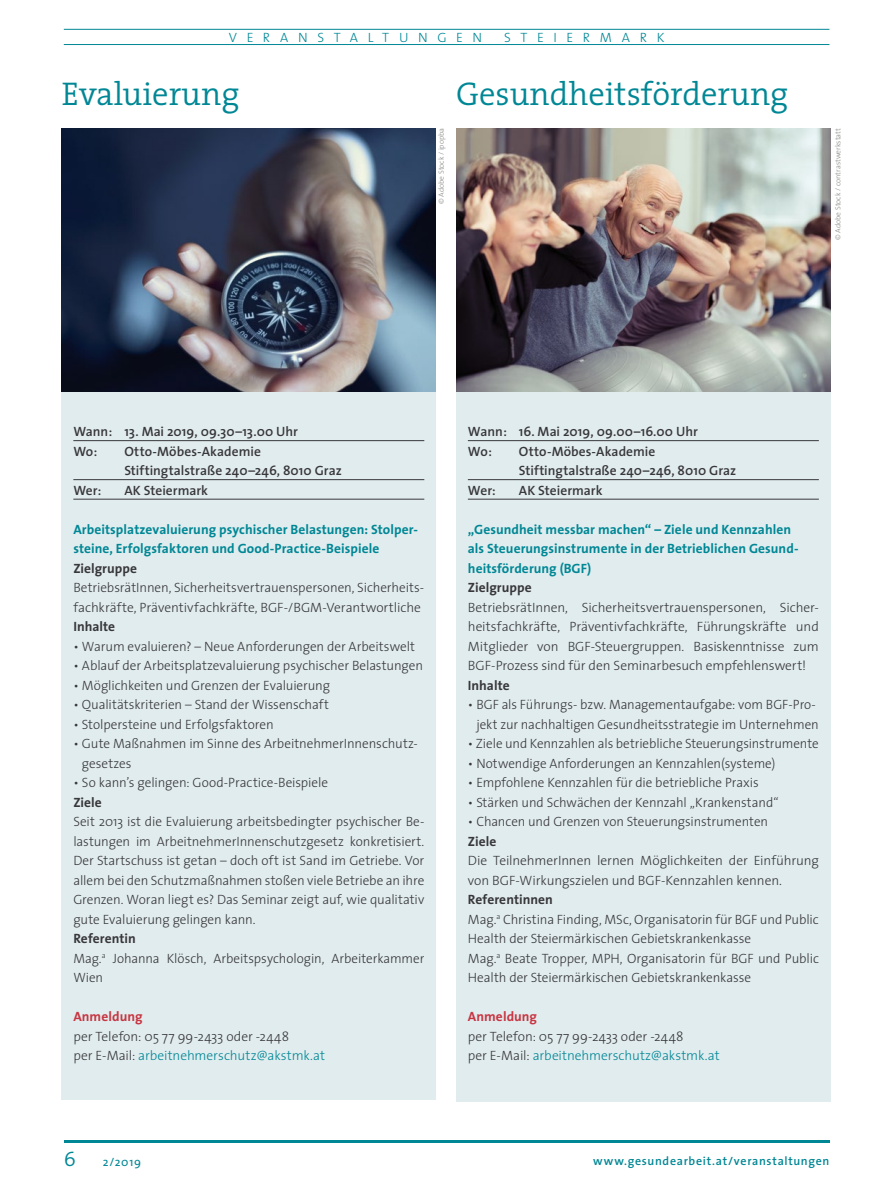
<style>
.page{position:relative;width:872px;height:1191px;background:#fff}
.page>*{position:absolute;margin:0;border:0;box-sizing:border-box;transform-origin:0 0}
.t1{font:300 33px "The Serif";color:#008795}
.t2{font:21px "The Serif Semi Light Caps";color:#008795}
.t3{font:300 13.5px/19.5px "The Sans";letter-spacing:-.005em;color:#38373a}
.t4{font:700 13.5px/19.5px "The Sans";letter-spacing:.005em;color:#008795}
.t5{font:600 13.5px/19.5px "The Sans";color:#38373a}
.t6{font:700 13.5px "The Sans";letter-spacing:.005em;color:#38373a}
.t7{font:300 13.5px "The Sans";letter-spacing:.715em;color:#008795}
.t8{font:700 13.5px "The Sans";letter-spacing:.005em;color:#c73642}
.t9{font:600 12px "The Sans";letter-spacing:.055em;color:#008795}
.t10{font:12px "The Sans";color:#008795}
.t11{font:300 7.5px "The Sans";color:#888785}
.s1{font-weight:700}
.s2{color:#008795}
</style>
<div class="page">
<hr style="left:64px;top:1140px;width:765px;height:2px;background:#008795">
<hr style="left:64px;top:29px;width:765px;height:1px;background:#008795">
<hr style="left:64px;top:44px;width:765px;height:1px;background:#008795">
<div style="left:456px;top:356px;width:374px;height:745px;background:#e1ecee"></div>
<img style="left:456px;top:129px;width:374px;height:262px">
<hr style="left:468px;top:440px;width:351px;height:1px;background:#38373a">
<hr style="left:468px;top:479px;width:351px;height:1px;background:#38373a">
<hr style="left:468px;top:499px;width:351px;height:1px;background:#38373a">
<div style="left:62px;top:356px;width:374px;height:743px;background:#e1ecee"></div>
<img style="left:62px;top:129px;width:374px;height:262px">
<hr style="left:73px;top:440px;width:351px;height:1px;background:#38373a">
<hr style="left:73px;top:479px;width:351px;height:1px;background:#38373a">
<hr style="left:73px;top:499px;width:351px;height:1px;background:#38373a">
<p class="t7" style="left:229px;top:26px;width:255px">VERANSTALTUNGEN</p>
<p class="t7" style="left:504px;top:26px;width:162px">STEIERMARK</p>
<h1 class="t1" style="left:456px;top:66px;width:334px">Gesundheitsförderung</h1>
<h1 class="t1" style="left:62px;top:66px;width:179px">Evaluierung</h1>
<p class="t11" style="left:435px;top:204px;width:77px;rotate:-90deg">© Adobe Stock / ipopba</p>
<p class="t11" style="left:831px;top:240px;width:113px;rotate:-90deg">© Adobe Stock / contrastwerkstatt</p>
<p class="t5" style="left:73px;top:421px;width:226px">Wann: 13. Mai 2019, 09.30–13.00 Uhr<br>Wo:</p>
<p class="t5" style="left:124px;top:441px;width:219px">Otto-Möbes-Akademie<br>Stiftingtalstraße 240–246, 8010 Graz</p>
<p class="t5" style="left:468px;top:421px;width:231px">Wann: 16. Mai 2019, 09.00–16.00 Uhr<br>Wo:</p>
<p class="t5" style="left:519px;top:441px;width:219px">Otto-Möbes-Akademie<br>Stiftingtalstraße 240–246, 8010 Graz</p>
<p class="t5" style="left:73px;top:480px;width:29px">Wer:</p>
<p class="t5" style="left:124px;top:480px;width:85px">AK Steiermark</p>
<p class="t4" style="left:73px;top:519px;width:346px">Arbeitsplatzevaluierung psychischer Belastungen: Stolper&shy;steine, Erfolgsfaktoren und Good-Practice-Beispiele</p>
<p class="t6" style="left:73px;top:557px;width:65px">Zielgruppe</p>
<p class="t3" style="left:73px;top:577px;width:352px">BetriebsrätInnen, Sicherheitsvertrauenspersonen, Sicherheits&shy;fachkräfte, Präventivfachkräfte, BGF-/BGM-Verantwortliche</p>
<p class="t6" style="left:73px;top:615px;width:43px">Inhalte</p>
<p class="t3" style="left:73px;top:636px;width:343px">• Warum evaluieren? – Neue Anforderungen der Arbeitswelt</p>
<p class="t3" style="left:73px;top:655px;width:351px">• Ablauf der Arbeitsplatzevaluierung psychischer Belastungen</p>
<p class="t3" style="left:73px;top:675px;width:258px">• Möglichkeiten und Grenzen der Evaluierung</p>
<p class="t3" style="left:73px;top:694px;width:257px">• Qualitätskriterien – Stand der Wissenschaft</p>
<p class="t3" style="left:73px;top:714px;width:202px">• Stolpersteine und Erfolgsfaktoren</p>
<p class="t3" style="left:82px;top:733px;width:337px;text-indent:-9px">• Gute Maßnahmen im Sinne des ArbeitnehmerInnenschutz&shy;gesetzes</p>
<p class="t3" style="left:73px;top:772px;width:256px">• So kann’s gelingen: Good-Practice-Beispiele</p>
<p class="t6" style="left:73px;top:791px;width:30px">Ziele</p>
<p class="t3" style="left:73px;top:811px;width:352px;text-align:justify">Seit 2013 ist die Evaluierung arbeitsbedingter psychischer Be&shy;lastungen im ArbeitnehmerInnenschutzgesetz konkretisiert.<br>Der Startschuss ist getan – doch oft ist Sand im Getriebe. Vor allem bei den Schutzmaßnahmen stoßen viele Betriebe an ihre Grenzen. Woran liegt es? Das Seminar zeigt auf, wie qualitativ gute Evaluierung gelingen kann.</p>
<p class="t3" style="left:73px;top:928px;width:352px"><span class="s1">Referentin<br></span>Mag.<sup>a</sup> Johanna Klösch, Arbeitspsychologin, Arbeiterkammer<br>Wien</p>
<p class="t8" style="left:73px;top:1005px;width:71px">Anmeldung</p>
<p class="t3" style="left:73px;top:1026px;width:253px">per Telefon: 05 77 99-2433 oder -2448<br>per E-Mail: <span class="s2">arbeitnehmerschutz@akstmk.at</span></p>
<p class="t5" style="left:468px;top:480px;width:29px">Wer:</p>
<p class="t5" style="left:519px;top:480px;width:85px">AK Steiermark</p>
<p class="t4" style="left:468px;top:519px;width:332px">„Gesundheit messbar machen“ – Ziele und Kennzahlen als Steuerungsinstrumente in der Betrieblichen Gesund&shy;heitsförderung (BGF)</p>
<p class="t6" style="left:468px;top:576px;width:65px">Zielgruppe</p>
<p class="t3" style="left:468px;top:597px;width:352px;text-align:justify">BetriebsrätInnen, Sicherheitsvertrauenspersonen, Sicher&shy;heitsfachkräfte, Präventivfachkräfte, Führungskräfte und Mitglieder von BGF-Steuergruppen. Basiskenntnisse zum BGF-Prozess sind für den Seminarbesuch empfehlenswert!</p>
<p class="t6" style="left:468px;top:674px;width:43px">Inhalte</p>
<p class="t3" style="left:468px;top:694px;width:352px;text-align:right">• BGF als Führungs- bzw. Managementaufgabe: vom BGF-Pro&shy;jekt zur nachhaltigen Gesundheitsstrategie im Unternehmen</p>
<p class="t3" style="left:468px;top:733px;width:352px">• Ziele und Kennzahlen als betriebliche Steuerungsinstrumente</p>
<p class="t3" style="left:468px;top:753px;width:309px">• Notwendige Anforderungen an Kennzahlen(systeme)</p>
<p class="t3" style="left:468px;top:772px;width:292px">• Empfohlene Kennzahlen für die betriebliche Praxis</p>
<p class="t3" style="left:468px;top:792px;width:312px">• Stärken und Schwächen der Kennzahl „Krankenstand“</p>
<p class="t3" style="left:468px;top:811px;width:302px">• Chancen und Grenzen von Steuerungsinstrumenten</p>
<p class="t6" style="left:468px;top:830px;width:30px">Ziele</p>
<p class="t3" style="left:468px;top:850px;width:352px">Die TeilnehmerInnen lernen Möglichkeiten der Einführung von BGF-Wirkungszielen und BGF-Kennzahlen kennen.</p>
<p class="t3" style="left:468px;top:889px;width:352px"><span class="s1">Referentinnen<br></span>Mag.<sup>a</sup> Christina Finding, MSc, Organisatorin für BGF und Public Health der Steiermärkischen Gebietskrankenkasse<br>Mag.<sup>a</sup> Beate Tropper, MPH, Organisatorin für BGF und Public Health der Steiermärkischen Gebietskrankenkasse</p>
<p class="t8" style="left:468px;top:1005px;width:71px">Anmeldung</p>
<p class="t3" style="left:468px;top:1026px;width:253px">per Telefon: 05 77 99-2433 oder -2448<br>per E-Mail: <span class="s2">arbeitnehmerschutz@akstmk.at</span></p>
<h2 class="t2" style="left:64px;top:1141px;width:14px">6</h2>
<p class="t10" style="left:103px;top:1151px;width:40px">2/2019</p>
<p class="t9" style="left:593px;top:1151px;width:238px">www.gesundearbeit.at/veranstaltungen</p>
</div>
